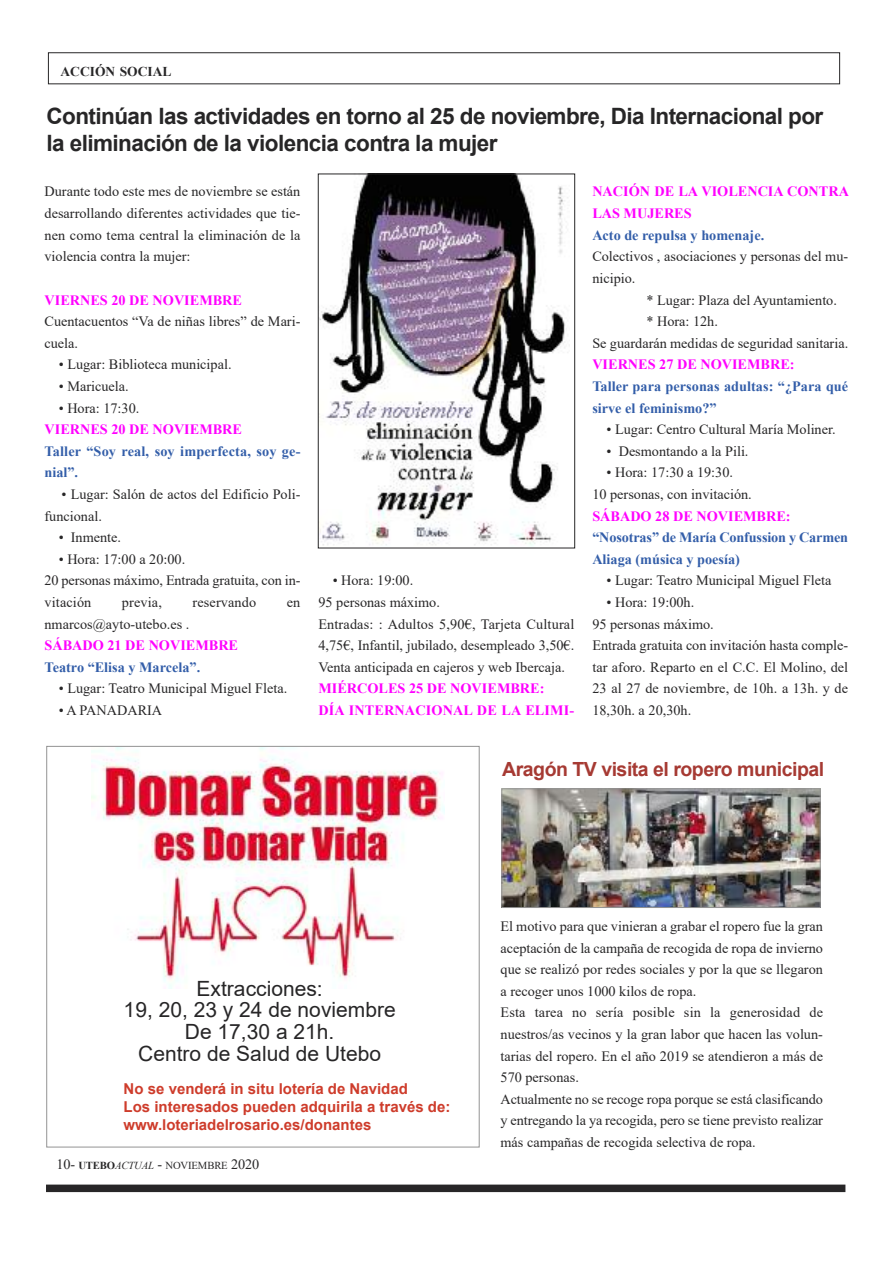
<style>
.page{position:relative;width:893px;height:1263px;background:#fff}
.page>*{position:absolute;margin:0;border:0;box-sizing:border-box;transform-origin:0 0}
.t1{font:700 22.5px/27px "Arial";letter-spacing:-.025em;color:#272627}
.t2{font:21px/21.6px "Arial";color:#272627;text-align:center}
.t3{font:700 19.5px "Arial";letter-spacing:-.025em;color:#a63a33}
.t4{font:700 15px/18px "Arial";color:#ce3c2b}
.t5{font:14.25px/21.6px "Times New Roman";color:#272627}
.t6{font:700 14.25px/21.6px "Times New Roman";letter-spacing:-.005em;color:#335ea9}
.t7{font:700 14.25px/21.6px "Times New Roman";color:#f0f}
.t8{font:700 13.5px "Times New Roman";color:#272627}
.t9{font:10.65px "Times New Roman";letter-spacing:-.015em;color:#272627}
.s1{font-size:14.25px}
.s2{font-weight:700}
.s3{font-style:italic}
</style>
<div class="page">
<img style="left:92px;top:748px;width:352px;height:240px">
<div style="left:48px;top:52px;width:792px;height:32px;border:1px solid #272627"></div>
<div style="left:46px;top:1184px;width:799px;height:8px;background:#272627"></div>
<img style="left:320px;top:176px;width:250px;height:370px">
<div style="left:318px;top:174px;width:257px;height:374px;border:1px solid #272627"></div>
<img style="left:504px;top:791px;width:314px;height:114px">
<div style="left:502px;top:789px;width:318px;height:118px;border:1px solid #939393"></div>
<p class="t8" style="left:61px;top:64px;width:113px">ACCIÓN SOCIAL</p>
<h1 class="t1" style="left:47px;top:103px;width:778px">Continúan las actividades en torno al 25 de noviembre, Dia Internacional por la eliminación de la violencia contra la mujer</h1>
<p class="t5" style="left:45px;top:181px;width:257px;text-align:justify">Durante todo este mes de noviembre se están desarrollando diferentes actividades que tie&shy;nen como tema central la eliminación de la violencia contra la mujer:</p>
<p class="t7" style="left:45px;top:289px;width:199px">VIERNES 20 DE NOVIEMBRE</p>
<p class="t5" style="left:45px;top:310px;width:257px">Cuentacuentos “Va de niñas libres” de Mari&shy;cuela.</p>
<p class="t5" style="left:59px;top:354px;width:174px">• Lugar: Biblioteca municipal.</p>
<p class="t5" style="left:59px;top:375px;width:71px">• Maricuela.</p>
<p class="t5" style="left:59px;top:397px;width:82px">• Hora: 17:30.</p>
<p class="t7" style="left:45px;top:418px;width:199px">VIERNES 20 DE NOVIEMBRE</p>
<p class="t6" style="left:45px;top:440px;width:257px">TALLER “SOY REAL, SOY IMPERFECTA, SOY GE-<br>NIAL”.</p>
<p class="t5" style="left:45px;top:483px;width:257px;text-indent:17px">• Lugar: Salón de actos del Edificio Poli&shy;funcional.</p>
<p class="t5" style="left:59px;top:526px;width:64px">• Inmente.</p>
<p class="t5" style="left:45px;top:548px;width:257px;text-indent:14px">• Hora: 17:00 a 20:00.<br>20 personas máximo, Entrada gratuita, con in&shy;vitación</p>
<p class="t5" style="left:122px;top:591px;width:42px">previa,</p>
<p class="t5" style="left:193px;top:591px;width:65px">reservando</p>
<p class="t5" style="left:287px;top:591px;width:15px">en</p>
<p class="t5" style="left:45px;top:613px;width:146px">nmarcos@ayto-utebo.es .</p>
<p class="t7" style="left:45px;top:634px;width:195px">SÁBADO 21 DE NOVIEMBRE</p>
<p class="t6" style="left:45px;top:656px;width:157px">TEATRO “ELISA Y MARCELA”.</p>
<p class="t5" style="left:59px;top:678px;width:230px">• Lugar: Teatro Municipal Miguel Fleta.</p>
<p class="t5" style="left:59px;top:699px;width:105px">• A PAnADArIA</p>
<p class="t5" style="left:318px;top:570px;width:257px;text-indent:14px">• Hora: 19:00.<br>95 personas máximo.<br>Entradas: : Adultos 5,90€, Tarjeta Cultural 4,75€, Infantil, jubilado, desempleado 3,50€.<br>Venta anticipada en cajeros y web Ibercaja.</p>
<p class="t7" style="left:318px;top:678px;width:257px">MIÉRCOLES 25 DE NOVIEMBRE:<br>DÍA INTERNACIONAL DE LA ELIMI-</p>
<p class="t7" style="left:592px;top:181px;width:258px">NACIÓN DE LA VIOLENCIA CONTRA<br>LAS MUJERES</p>
<p class="t6" style="left:592px;top:224px;width:173px">ACTO DE REPULSA Y HOMENAJE.</p>
<p class="t5" style="left:592px;top:246px;width:257px">Colectivos , asociaciones y personas del mu&shy;nicipio.</p>
<p class="t5" style="left:646px;top:289px;width:192px">* Lugar: Plaza del Ayuntamiento.</p>
<p class="t5" style="left:646px;top:310px;width:73px">* Hora: 12h.</p>
<p class="t5" style="left:592px;top:332px;width:257px">Se guardarán medidas de seguridad sanitaria.</p>
<p class="t7" style="left:592px;top:354px;width:204px">VIERNES 27 DE NOVIEMBRE:</p>
<p class="t6" style="left:592px;top:375px;width:257px">TALLER PARA PERSONAS ADULTAS: “¿PARA QUÉ<br>SIRVE EL FEMINISMO?”</p>
<p class="t5" style="left:607px;top:418px;width:230px">• Lugar: Centro Cultural María Moliner.</p>
<p class="t5" style="left:607px;top:440px;width:143px">• Desmontando a la Pili.</p>
<p class="t5" style="left:592px;top:462px;width:161px;text-align:center">• Hora: 17:30 a 19:30.<br>10 personas, con invitación.</p>
<p class="t7" style="left:592px;top:505px;width:200px">SÁBADO 28 DE NOVIEMBRE:</p>
<p class="t6" style="left:592px;top:526px;width:257px">“NOSOTRAS” DE MARÍA CONFUSSION Y CARMEN<br>ALIAGA (MÚSICA Y POESÍA)</p>
<p class="t5" style="left:607px;top:570px;width:226px">• Lugar: Teatro Municipal Miguel Fleta</p>
<p class="t5" style="left:592px;top:591px;width:257px;text-indent:14px">• Hora: 19:00h.<br>95 personas máximo.<br>Entrada gratuita con invitación hasta comple&shy;tar aforo. reparto en el C.C. El Molino, del<br>23 al 27 de noviembre, de 10h. a 13h. y de<br>18,30h. a 20,30h.</p>
<h3 class="t3" style="left:502px;top:758px;width:324px">Aragón TV visita el ropero municipal</h3>
<h2 class="t2" style="left:124px;top:978px;width:274px">Extracciones:<br>19, 20, 23 y 24 de noviembre<br>De 17,30 a 21h.<br>Centro de Salud de Utebo</h2>
<p class="t4" style="left:124px;top:1080px;width:328px">No se venderá in situ lotería de Navidad<br>Los interesados pueden adquirila a través de: www.loteriadelrosario.es/donantes</p>
<p class="t9" style="left:56px;top:1160px;width:204px"><span class="s1">10-</span> <span class="s2">UTEBO</span><span class="s3">ACTUAL</span> <span class="s1">-</span> nOVIEMBrE <span class="s1">2020</span></p>
<p class="t5" style="left:501px;top:915px;width:324px">El motivo para que vinieran a grabar el ropero fue la gran aceptación de la campaña de recogida de ropa de invierno que se realizó por redes sociales y por la que se llegaron a recoger unos 1000 kilos de ropa.<br>Esta tarea no sería posible sin la generosidad de nuestros/as vecinos y la gran labor que hacen las volun&shy;tarias del ropero. En el año 2019 se atendieron a más de 570 personas.<br>Actualmente no se recoge ropa porque se está clasificando y entregando la ya recogida, pero se tiene previsto realizar más campañas de recogida selectiva de ropa.</p>
</div>
